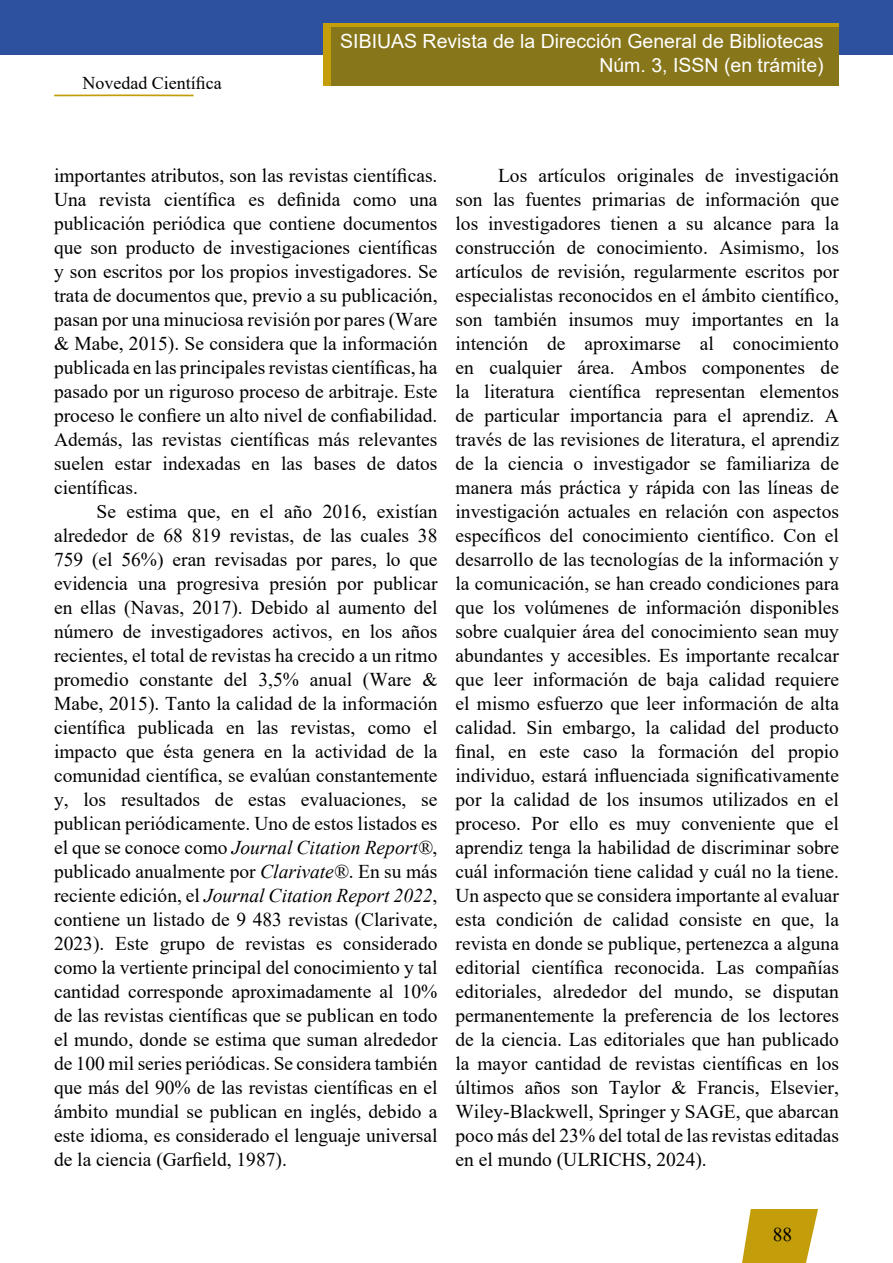
<style>
.page{position:relative;width:893px;height:1263px;background:#fff}
.page>*{position:absolute;margin:0;border:0;box-sizing:border-box;transform-origin:0 0}
.t1{font:19.5px/24px "Times New Roman";color:#000;text-align:justify}
.t2{font:19.5px/24px "Arial";color:#fff;text-align:right}
.t3{font:18px "Times New Roman";color:#000}
.s1{font-style:italic}
</style>
<div class="page">
<svg style="left:54px;top:94px;width:140px;height:3px"></svg>
<div style="left:0;top:0;width:893px;height:54px;background:#2d509f"></div>
<div style="left:323px;top:23px;width:516px;height:62px;background:#c49e0a"></div>
<div style="left:331px;top:27px;width:508px;height:58px;background:#87761a"></div>
<svg style="left:742px;top:1209px;width:76px;height:54px;background:#ccab2b"></svg>
<p class="t3" style="left:82px;top:70px;width:141px">Novedad Científica</p>
<p class="t2" style="left:340px;top:29px;width:485px">SIBIUAS Revista de la Dirección General de Bibliotecas<br>Núm. 3, ISSN (en trámite)</p>
<p class="t1" style="left:54px;top:162px;width:385px">importantes atributos, son las revistas científicas.<br>Una revista científica es definida como una publicación periódica que contiene documentos que son producto de investigaciones científicas y son escritos por los propios investigadores. Se trata de documentos que, previo a su publicación, pasan por una minuciosa revisión por pares (Ware &amp; Mabe, 2015). Se considera que la información publicada en las principales revistas científicas, ha pasado por un riguroso proceso de arbitraje. Este proceso le confiere un alto nivel de confiabilidad.<br>Además, las revistas científicas más relevantes suelen estar indexadas en las bases de datos científicas.</p>
<p class="t1" style="left:54px;top:498px;width:385px;text-indent:43px">Se estima que, en el año 2016, existían alrededor de 68 819 revistas, de las cuales 38<br>759 (el 56%) eran revisadas por pares, lo que evidencia una progresiva presión por publicar en ellas (Navas, 2017). Debido al aumento del número de investigadores activos, en los años recientes, el total de revistas ha crecido a un ritmo promedio constante del 3,5% anual (Ware &amp; Mabe, 2015). Tanto la calidad de la información científica publicada en las revistas, como el impacto que ésta genera en la actividad de la comunidad científica, se evalúan constantemente y, los resultados de estas evaluaciones, se publican periódicamente. Uno de estos listados es el que se conoce como <span class="s1">Journal Citation Report®</span>, publicado anualmente por <span class="s1">Clarivate®</span>. En su más reciente edición, el <span class="s1">Journal Citation Report 2022</span>, contiene un listado de 9 483 revistas (Clarivate, 2023). Este grupo de revistas es considerado como la vertiente principal del conocimiento y tal cantidad corresponde aproximadamente al 10% de las revistas científicas que se publican en todo el mundo, donde se estima que suman alrededor de 100 mil series periódicas. Se considera también que más del 90% de las revistas científicas en el ámbito mundial se publican en inglés, debido a este idioma, es considerado el lenguaje universal de la ciencia (Garfield, 1987).</p>
<p class="t1" style="left:455px;top:163px;width:385px;text-indent:43px">Los artículos originales de investigación son las fuentes primarias de información que los investigadores tienen a su alcance para la construcción de conocimiento. Asimismo, los artículos de revisión, regularmente escritos por especialistas reconocidos en el ámbito científico, son también insumos muy importantes en la intención de aproximarse al conocimiento en cualquier área. Ambos componentes de la literatura científica representan elementos de particular importancia para el aprendiz. A través de las revisiones de literatura, el aprendiz de la ciencia o investigador se familiariza de manera más práctica y rápida con las líneas de investigación actuales en relación con aspectos específicos del conocimiento científico. Con el desarrollo de las tecnologías de la información y la comunicación, se han creado condiciones para que los volúmenes de información disponibles sobre cualquier área del conocimiento sean muy abundantes y accesibles. Es importante recalcar que leer información de baja calidad requiere el mismo esfuerzo que leer información de alta calidad. Sin embargo, la calidad del producto final, en este caso la formación del propio individuo, estará influenciada significativamente por la calidad de los insumos utilizados en el proceso. Por ello es muy conveniente que el aprendiz tenga la habilidad de discriminar sobre cuál información tiene calidad y cuál no la tiene.<br>Un aspecto que se considera importante al evaluar esta condición de calidad consiste en que, la revista en donde se publique, pertenezca a alguna editorial científica reconocida. Las compañías editoriales, alrededor del mundo, se disputan permanentemente la preferencia de los lectores de la ciencia. Las editoriales que han publicado la mayor cantidad de revistas científicas en los últimos años son Taylor &amp; Francis, Elsevier, Wiley-Blackwell, Springer y SAGE, que abarcan poco más del 23% del total de las revistas editadas en el mundo (ULRICHS, 2024).</p>
<p class="t1" style="left:773px;top:1221px;width:21px">88</p>
</div>
